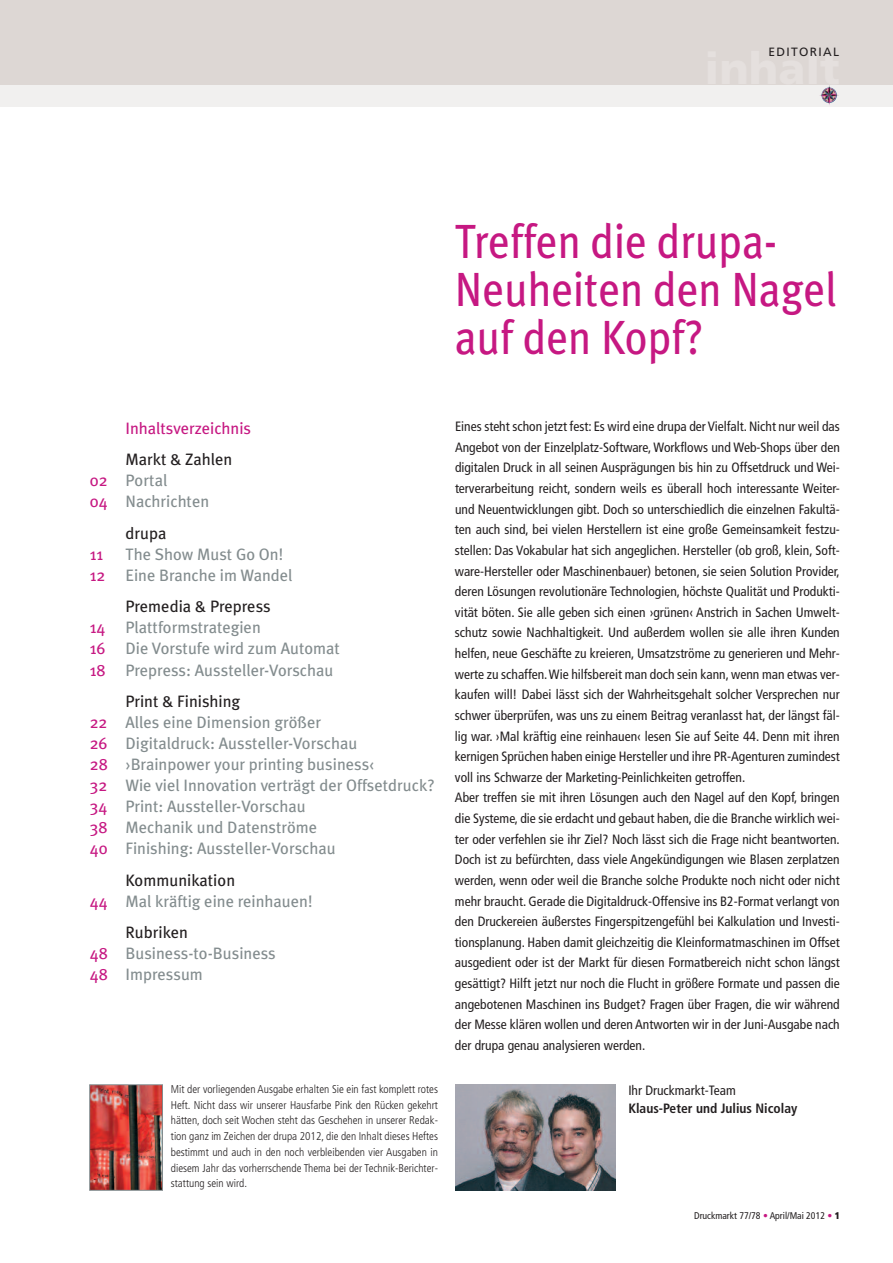
<style>
.page{position:relative;width:893px;height:1263px;background:#fff}
.page>*{position:absolute;margin:0;border:0;box-sizing:border-box;transform-origin:0 0}
.t1{font:48px/48px "Meta Plus";color:#c61882;scale:.9 1}
.t2{font:16.5px/21px "Meta Plus";color:#838c8e}
.t3{font:16.5px "Meta Plus";color:#231f20}
.t4{font:16.5px/21px "Meta Plus";color:#c61882}
.t5{font:condensed 13.5px/20.7px "Frutiger";color:#231f20}
.t6{font:700 condensed 13.5px "Frutiger";color:#231f20}
.t7{font:12px "Frutiger";letter-spacing:.11em;color:#231f20}
.t8{font:300 condensed 11.25px/15.8px "Frutiger";color:#231f20;text-align:justify}
.t9{font:condensed 9.75px "Frutiger";color:#231f20}
.s1{color:#c61882}
.s2{font-weight:900}
</style>
<div class="page">
<div style="left:0;top:0;width:893px;height:85px;background:#ddd7d4"></div>
<div style="left:0;top:85px;width:893px;height:21px;background:#f1f0ef"></div>
<svg style="left:830px;top:88px;width:9px;height:12px"></svg>
<img style="left:455px;top:1084px;width:160px;height:107px">
<img style="left:91px;top:1086px;width:70px;height:103px">
<div style="left:89px;top:1084px;width:74px;height:107px;border:1px solid #838c8e"></div>
<p class="t7" style="left:769px;top:47px;width:72px">EDITORIAL</p>
<h1 class="t1" style="left:455px;top:217px;width:426px">Treffen die drupa-<br>Neuheiten den Nagel auf den Kopf?</h1>
<p class="t4" style="left:90px;top:470px;width:19px">02<br>04</p>
<p class="t4" style="left:90px;top:544px;width:17px">11<br>12</p>
<p class="t4" style="left:90px;top:617px;width:17px;text-align:justify">14<br>16<br>18</p>
<p class="t4" style="left:90px;top:712px;width:19px;text-align:justify">22<br>26<br>28<br>32<br>34<br>38<br>40</p>
<p class="t4" style="left:90px;top:890px;width:19px">44</p>
<p class="t4" style="left:90px;top:943px;width:19px">48<br>48</p>
<p class="t4" style="left:125px;top:418px;width:127px">Inhaltsverzeichnis</p>
<p class="t3" style="left:125px;top:450px;width:108px">Markt &amp; Zahlen</p>
<p class="t2" style="left:125px;top:470px;width:85px">Portal<br>Nachrichten</p>
<p class="t3" style="left:125px;top:524px;width:42px">drupa</p>
<p class="t2" style="left:125px;top:544px;width:169px">The Show Must Go On!<br>Eine Branche im Wandel</p>
<p class="t3" style="left:125px;top:597px;width:147px">Premedia &amp; Prepress</p>
<p class="t2" style="left:125px;top:617px;width:216px">Plattformstrategien<br>Die Vorstufe wird zum Automat<br>Prepress: Aussteller-Vorschau</p>
<p class="t3" style="left:125px;top:692px;width:116px">Print &amp; Finishing</p>
<p class="t2" style="left:125px;top:712px;width:311px">Alles eine Dimension größer<br>Digitaldruck: Aussteller-Vorschau ›Brainpower your printing business‹<br>Wie viel Innovation verträgt der Offsetdruck?<br>Print: Aussteller-Vorschau<br>Mechanik und Datenströme<br>Finishing: Aussteller-Vorschau</p>
<p class="t3" style="left:125px;top:870px;width:111px">Kommunikation</p>
<p class="t2" style="left:125px;top:890px;width:189px">Mal kräftig eine reinhauen!</p>
<p class="t3" style="left:125px;top:923px;width:64px">Rubriken</p>
<p class="t2" style="left:125px;top:943px;width:152px">Business-to-Business<br>Impressum</p>
<p class="t8" style="left:171px;top:1082px;width:269px">Mit der vorliegenden Ausgabe erhalten Sie ein fast komplett rotes Heft. Nicht dass wir unserer Hausfarbe Pink den Rücken gekehrt hätten, doch seit Wochen steht das Geschehen in unserer Redak&shy;tion ganz im Zeichen der drupa 2012, die den Inhalt dieses Heftes bestimmt und auch in den noch verbleibenden vier Ausgaben in diesem Jahr das vorherrschende Thema bei der Technik-Berichter&shy;stattung sein wird.</p>
<p class="t5" style="left:455px;top:417px;width:386px">Eines steht schon jetzt fest: Es wird eine drupa der Vielfalt. Nicht nur weil das Angebot von der Einzelplatz-Software, Workflows und Web-Shops über den digitalen Druck in all seinen Ausprägungen bis hin zu Offsetdruck und Wei&shy;terverarbeitung reicht, sondern weils es überall hoch interessante Weiter&shy;und Neuentwicklungen gibt. Doch so unterschiedlich die einzelnen Fakultä&shy;ten auch sind, bei vielen Herstellern ist eine große Gemeinsamkeit festzu&shy;stellen: Das Vokabular hat sich angeglichen. Hersteller (ob groß, klein, Soft&shy;ware-Hersteller oder Maschinenbauer) betonen, sie seien Solution Provider, deren Lösungen revolutionäre Technologien, höchste Qualität und Produkti&shy;vität böten. Sie alle geben sich einen ›grünen‹ Anstrich in Sachen Umwelt&shy;schutz sowie Nachhaltigkeit. Und außerdem wollen sie alle ihren Kunden helfen, neue Geschäfte zu kreieren, Umsatzströme zu generieren und Mehr&shy;werte zu schaffen.Wie hilfsbereit man doch sein kann, wenn man etwas ver&shy;kaufen will! Dabei lässt sich der Wahrheitsgehalt solcher Versprechen nur schwer überprüfen, was uns zu einem Beitrag veranlasst hat, der längst fäl&shy;lig war. ›Mal kräftig eine reinhauen‹ lesen Sie auf Seite 44. Denn mit ihren kernigen Sprüchen haben einige Hersteller und ihre PR-Agenturen zumindest voll ins Schwarze der Marketing-Peinlichkeiten getroffen.<br>Aber treffen sie mit ihren Lösungen auch den Nagel auf den Kopf, bringen die Systeme, die sie erdacht und gebaut haben, die die Branche wirklich wei&shy;ter oder verfehlen sie ihr Ziel? Noch lässt sich die Frage nicht beantworten.<br>Doch ist zu befürchten, dass viele Angekündigungen wie Blasen zerplatzen werden, wenn oder weil die Branche solche Produkte noch nicht oder nicht mehr braucht. Gerade die Digitaldruck-Offensive ins B2-Format verlangt von den Druckereien äußerstes Fingerspitzengefühl bei Kalkulation und Investi&shy;tionsplanung. Haben damit gleichzeitig die Kleinformatmaschinen im Offset ausgedient oder ist der Markt für diesen Formatbereich nicht schon längst gesättigt? Hilft jetzt nur noch die Flucht in größere Formate und passen die angebotenen Maschinen ins Budget? Fragen über Fragen, die wir während der Messe klären wollen und deren Antworten wir in der Juni-Ausgabe nach der drupa genau analysieren werden.</p>
<p class="t5" style="left:628px;top:1080px;width:109px">Ihr Druckmarkt-Team</p>
<p class="t6" style="left:628px;top:1103px;width:170px">Klaus-Peter und Julius Nicolay</p>
<p class="t9" style="left:694px;top:1212px;width:147px">Druckmarkt 77/78 <span class="s1">•</span> April/Mai 2012 <span class="s1">•</span> <span class="s2">1</span></p>
</div>
